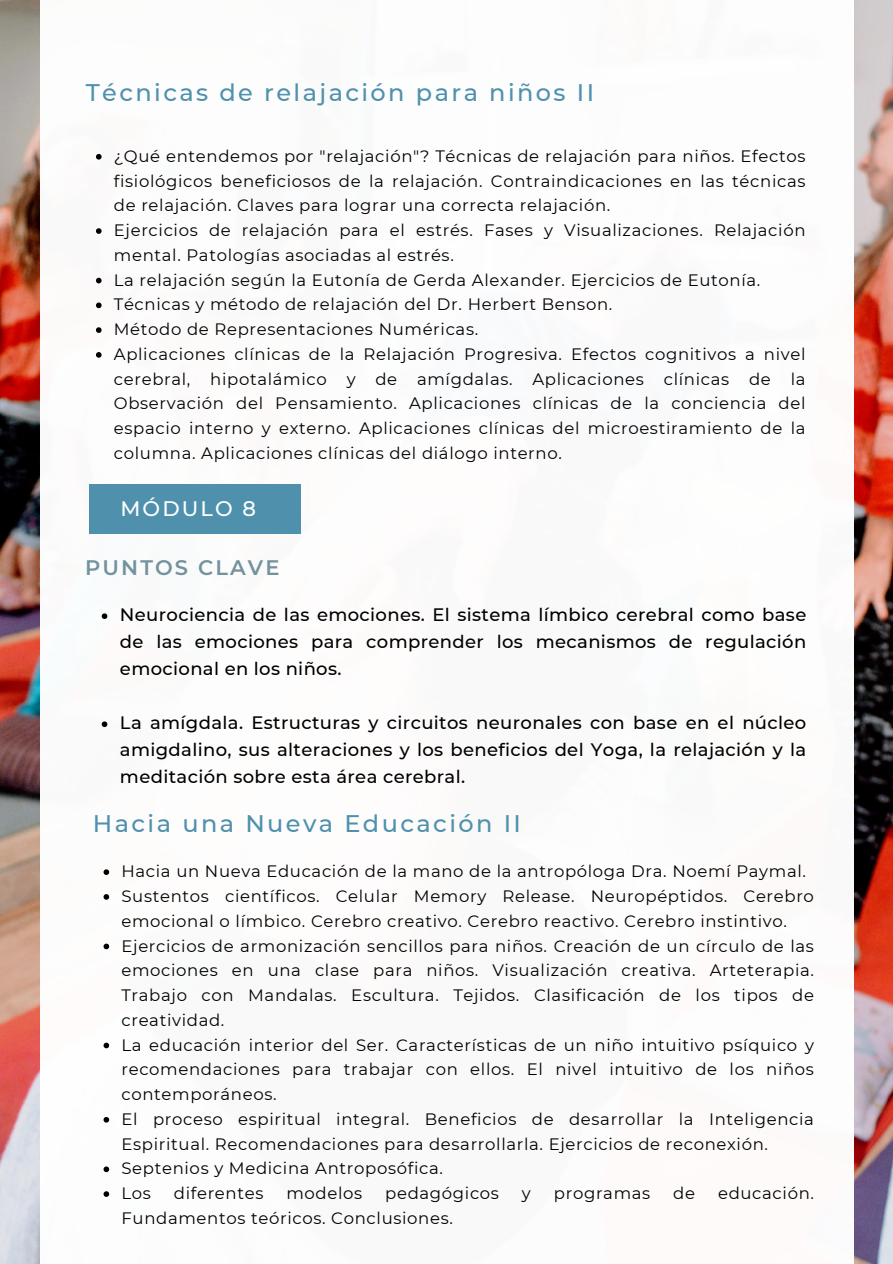
<style>
.page{position:relative;width:893px;height:1264px;background:#fff}
.page>*{position:absolute;margin:0;border:0;box-sizing:border-box;transform-origin:0 0}
.t1{font:500 24px "Montserrat";letter-spacing:.1em;color:#4f91ad}
.t2{font:600 21px "Montserrat";letter-spacing:.1em;color:#74929d}
.t3{font:500 21px "Montserrat";letter-spacing:.1em;color:#fff}
.t4{font:500 18px/27px "Montserrat";letter-spacing:.02em;color:#000;text-align:justify}
.t5{font:16.5px/24.8px "Montserrat";letter-spacing:.04em;color:#000;text-align:justify}
</style>
<div class="page">
<img style="left:0;top:0;width:892px;height:1263px">
<div style="left:40px;top:0;width:813px;height:1263px;background:#fff"></div>
<div style="left:89px;top:484px;width:211px;height:50px;background:#4f91ad"></div>
<svg style="left:103px;top:869px;width:6px;height:6px"></svg>
<svg style="left:103px;top:894px;width:6px;height:5px"></svg>
<svg style="left:103px;top:943px;width:6px;height:6px"></svg>
<svg style="left:103px;top:1042px;width:6px;height:6px"></svg>
<svg style="left:103px;top:1117px;width:6px;height:5px"></svg>
<svg style="left:103px;top:1166px;width:6px;height:6px"></svg>
<svg style="left:103px;top:1191px;width:6px;height:5px"></svg>
<svg style="left:96px;top:154px;width:6px;height:6px"></svg>
<svg style="left:96px;top:228px;width:6px;height:6px"></svg>
<svg style="left:96px;top:278px;width:6px;height:5px"></svg>
<svg style="left:96px;top:302px;width:6px;height:6px"></svg>
<svg style="left:96px;top:327px;width:6px;height:6px"></svg>
<svg style="left:96px;top:352px;width:6px;height:6px"></svg>
<svg style="left:102px;top:613px;width:5px;height:6px"></svg>
<svg style="left:102px;top:721px;width:5px;height:6px"></svg>
<p class="t1" style="left:86px;top:78px;width:510px">Técnicas de relajación para niños II</p>
<p class="t5" style="left:114px;top:143px;width:693px">¿Qué entendemos por "relajación"? Técnicas de relajación para niños. Efectos fisiológicos beneficiosos de la relajación. Contraindicaciones en las técnicas de relajación. Claves para lograr una correcta relajación.</p>
<p class="t5" style="left:114px;top:218px;width:693px">Ejercicios de relajación para el estrés. Fases y Visualizaciones. Relajación mental. Patologías asociadas al estrés.</p>
<p class="t5" style="left:114px;top:267px;width:648px">La relajación según la Eutonía de Gerda Alexander. Ejercicios de Eutonía.</p>
<p class="t5" style="left:114px;top:292px;width:500px">Técnicas y método de relajación del Dr. Herbert Benson.</p>
<p class="t5" style="left:114px;top:317px;width:366px">Método de Representaciones Numéricas.</p>
<p class="t5" style="left:114px;top:341px;width:693px">Aplicaciones clínicas de la Relajación Progresiva. Efectos cognitivos a nivel cerebral, hipotalámico y de amígdalas. Aplicaciones clínicas de la Observación del Pensamiento. Aplicaciones clínicas de la conciencia del espacio interno y externo. Aplicaciones clínicas del microestiramiento de la columna. Aplicaciones clínicas del diálogo interno.</p>
<p class="t3" style="left:120px;top:495px;width:137px">MÓDULO 8</p>
<p class="t2" style="left:85px;top:555px;width:196px">PUNTOS CLAVE</p>
<p class="t4" style="left:120px;top:601px;width:687px">Neurociencia de las emociones. El sistema límbico cerebral como base de las emociones para comprender los mecanismos de regulación emocional en los niños.</p>
<p class="t4" style="left:120px;top:709px;width:687px">La amígdala. Estructuras y circuitos neuronales con base en el núcleo amigdalino, sus alteraciones y los beneficios del Yoga, la relajación y la meditación sobre esta área cerebral.</p>
<p class="t1" style="left:93px;top:808px;width:429px">Hacia una Nueva Educación II</p>
<p class="t5" style="left:121px;top:859px;width:686px">Hacia un Nueva Educación de la mano de la antropóloga Dra. Noemí Paymal.</p>
<p class="t5" style="left:121px;top:883px;width:694px">Sustentos científicos. Celular Memory Release. Neuropéptidos. Cerebro emocional o límbico. Cerebro creativo. Cerebro reactivo. Cerebro instintivo.</p>
<p class="t5" style="left:121px;top:933px;width:694px">Ejercicios de armonización sencillos para niños. Creación de un círculo de las emociones en una clase para niños. Visualización creativa. Arteterapia.<br>Trabajo con Mandalas. Escultura. Tejidos. Clasificación de los tipos de creatividad.</p>
<p class="t5" style="left:121px;top:1032px;width:694px">La educación interior del Ser. Características de un niño intuitivo psíquico y recomendaciones para trabajar con ellos. El nivel intuitivo de los niños contemporáneos.</p>
<p class="t5" style="left:121px;top:1106px;width:694px">El proceso espiritual integral. Beneficios de desarrollar la Inteligencia<br>Espiritual. Recomendaciones para desarrollarla. Ejercicios de reconexión.</p>
<p class="t5" style="left:121px;top:1156px;width:323px">Septenios y Medicina Antroposófica.</p>
<p class="t5" style="left:121px;top:1180px;width:31px">Los</p>
<p class="t5" style="left:174px;top:1180px;width:91px">diferentes</p>
<p class="t5" style="left:286px;top:1180px;width:77px">modelos</p>
<p class="t5" style="left:385px;top:1180px;width:115px">pedagógicos</p>
<p class="t5" style="left:522px;top:1180px;width:10px">y</p>
<p class="t5" style="left:554px;top:1180px;width:98px">programas</p>
<p class="t5" style="left:673px;top:1180px;width:23px">de</p>
<p class="t5" style="left:718px;top:1180px;width:97px">educación.</p>
<p class="t5" style="left:121px;top:1205px;width:333px">Fundamentos teóricos. Conclusiones.</p>
</div>
